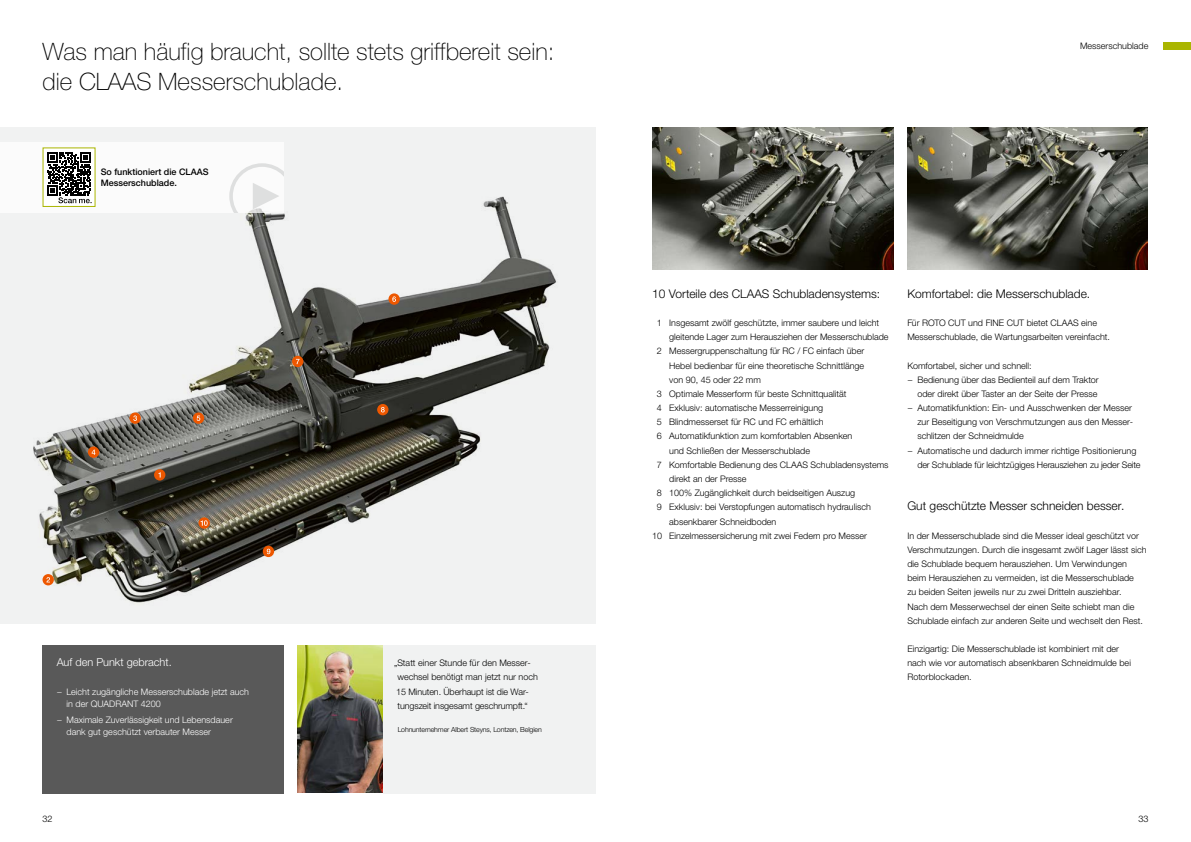
<style>
.page{position:relative;width:1191px;height:842px;background:#fff}
.page>*{position:absolute;margin:0;border:0;box-sizing:border-box;transform-origin:0 0}
.t1{font:100 24px "CLAAS Helvetica Neue";color:#000}
.t2{font:300 12px "CLAAS Helvetica Neue";color:#000}
.t3{font:300 11px "CLAAS Helvetica Neue";color:#fff}
.t4{font:300 9px/14.2px "CLAAS Helvetica Neue";color:#000}
.t5{font:300 9px/12.4px "CLAAS Helvetica Neue";color:#fff}
.t6{font:500 9px/11px "CLAAS Helvetica Neue";color:#000}
.t7{font:300 7px "CLAAS Helvetica Neue";letter-spacing:-.015em;color:#000}
</style>
<div class="page">
<div style="left:1162px;top:43px;width:29px;height:7px;background:#aab500"></div>
<div style="left:0;top:128px;width:595px;height:496px;background:#f1f2f2"></div>
<img style="left:33px;top:196px;width:524px;height:407px">
<img style="left:907px;top:128px;width:240px;height:141px">
<img style="left:652px;top:128px;width:241px;height:141px">
<div style="left:43px;top:574px;width:11px;height:11px;background:#ed5700;border-radius:50%"></div>
<svg style="left:46px;top:577px;width:4px;height:5px"></svg>
<svg style="left:129px;top:412px;width:12px;height:12px"></svg>
<svg style="left:133px;top:415px;width:4px;height:6px"></svg>
<svg style="left:88px;top:446px;width:11px;height:12px"></svg>
<svg style="left:92px;top:450px;width:3px;height:5px"></svg>
<div style="left:0;top:142px;width:283px;height:71px;background:#fff"></div>
<div style="left:43px;top:148px;width:52px;height:58px;background:linear-gradient(to right,#fff,#fff)"></div>
<div style="left:43px;top:148px;width:52px;height:54px;background:#fff"></div>
<svg style="left:48px;top:153px;width:44px;height:50px"></svg>
<svg style="left:193px;top:412px;width:11px;height:12px"></svg>
<svg style="left:197px;top:416px;width:3px;height:5px"></svg>
<svg style="left:388px;top:293px;width:12px;height:12px"></svg>
<svg style="left:392px;top:296px;width:4px;height:6px"></svg>
<svg style="left:292px;top:356px;width:11px;height:11px"></svg>
<div style="left:377px;top:404px;width:11px;height:11px;background:#ed5700;border-radius:50%"></div>
<svg style="left:381px;top:407px;width:4px;height:5px"></svg>
<div style="left:263px;top:546px;width:11px;height:11px;background:#ed5700;border-radius:50%"></div>
<svg style="left:267px;top:549px;width:3px;height:5px"></svg>
<svg style="left:198px;top:517px;width:12px;height:12px"></svg>
<svg style="left:200px;top:520px;width:8px;height:6px"></svg>
<svg style="left:154px;top:469px;width:11px;height:11px"></svg>
<div style="left:383px;top:645px;width:212px;height:149px;background:#f1f2f2"></div>
<svg style="left:229px;top:163px;width:54px;height:50px"></svg>
<img style="left:298px;top:645px;width:85px;height:148px">
<div style="left:43px;top:645px;width:240px;height:149px;background:#595959"></div>
<h1 class="t1" style="left:43px;top:36px;width:513px">Was man häufig braucht, sollte stets griffbereit sein:</h1>
<p class="t4" style="left:1080px;top:39px;width:70px">Messerschublade</p>
<h1 class="t1" style="left:43px;top:66px;width:302px">die CLAAS Messerschublade.</h1>
<p class="t6" style="left:101px;top:166px;width:109px">So funktioniert die CLAAS<br>Messerschublade.</p>
<p class="t3" style="left:57px;top:655px;width:117px">Auf den Punkt gebracht.</p>
<p class="t5" style="left:67px;top:685px;width:184px;text-indent:-10px">− Leicht zugängliche Messerschublade jetzt auch in der QUADRANT 4200</p>
<p class="t5" style="left:67px;top:714px;width:168px;text-indent:-10px">− Maximale Zuverlässigkeit und Lebensdauer dank gut geschützt verbauter Messer</p>
<p class="t4" style="left:394px;top:656px;width:145px">„Statt einer Stunde für den Messer&shy;wechsel benötigt man jetzt nur noch 15 Minuten. Überhaupt ist die War&shy;tungszeit insgesamt geschrumpft.“</p>
<p class="t7" style="left:398px;top:725px;width:146px">Lohnunternehmer Albert Steyns, Lontzen, Belgien</p>
<h2 class="t2" style="left:652px;top:286px;width:229px">10 Vorteile des CLAAS Schubladensystems:</h2>
<p class="t4" style="left:656px;top:316px;width:224px">1 Insgesamt zwölf geschützte, immer saubere und leicht</p>
<p class="t4" style="left:669px;top:330px;width:221px">gleitende Lager zum Herausziehen der Messerschublade</p>
<p class="t4" style="left:656px;top:344px;width:209px">2 Messergruppenschaltung für RC / FC einfach über</p>
<p class="t4" style="left:669px;top:358px;width:196px">Hebel bedienbar für eine theoretische Schnittlänge</p>
<p class="t4" style="left:669px;top:373px;width:93px">von 90, 45 oder 22 mm</p>
<p class="t4" style="left:656px;top:387px;width:191px">3 Optimale Messerform für beste Schnittqualität</p>
<p class="t4" style="left:656px;top:401px;width:168px">4 Exklusiv: automatische Messerreinigung</p>
<p class="t4" style="left:656px;top:415px;width:168px">5 Blindmesserset für RC und FC erhältlich</p>
<p class="t4" style="left:656px;top:429px;width:197px">6 Automatikfunktion zum komfortablen Absenken</p>
<p class="t4" style="left:669px;top:443px;width:142px">und Schließen der Messerschublade</p>
<p class="t4" style="left:656px;top:458px;width:233px">7 Komfortable Bedienung des CLAAS Schubladensystems</p>
<p class="t4" style="left:669px;top:472px;width:79px">direkt an der Presse</p>
<p class="t4" style="left:656px;top:486px;width:200px">8 100% Zugänglichkeit durch beidseitigen Auszug</p>
<p class="t4" style="left:656px;top:500px;width:216px">9 Exklusiv: bei Verstopfungen automatisch hydraulisch</p>
<p class="t4" style="left:669px;top:514px;width:109px">absenkbarer Schneidboden</p>
<p class="t4" style="left:652px;top:528px;width:216px">10 Einzelmessersicherung mit zwei Federn pro Messer</p>
<h2 class="t2" style="left:907px;top:286px;width:184px">Komfortabel: die Messerschublade.</h2>
<p class="t4" style="left:907px;top:316px;width:204px">Für ROTO CUT und FINE CUT bietet CLAAS eine<br>Messerschublade, die Wartungsarbeiten vereinfacht.</p>
<p class="t4" style="left:907px;top:358px;width:126px">Komfortabel, sicher und schnell:</p>
<p class="t4" style="left:907px;top:373px;width:193px">− Bedienung über das Bedienteil auf dem Traktor</p>
<p class="t4" style="left:917px;top:387px;width:182px">oder direkt über Taster an der Seite der Presse</p>
<p class="t4" style="left:907px;top:401px;width:226px">− Automatikfunktion: Ein- und Ausschwenken der Messer</p>
<p class="t4" style="left:917px;top:415px;width:217px">zur Beseitigung von Verschmutzungen aus den Messer-</p>
<p class="t4" style="left:917px;top:429px;width:108px">schlitzen der Schneidmulde</p>
<p class="t4" style="left:907px;top:443px;width:230px">− Automatische und dadurch immer richtige Positionierung</p>
<p class="t4" style="left:917px;top:458px;width:225px">der Schublade für leichtzügiges Herausziehen zu jeder Seite</p>
<h2 class="t2" style="left:907px;top:498px;width:218px">Gut geschützte Messer schneiden besser.</h2>
<p class="t4" style="left:907px;top:528px;width:241px">In der Messerschublade sind die Messer ideal geschützt vor Verschmutzungen. Durch die insgesamt zwölf Lager lässt sich die Schublade bequem herausziehen. Um Verwindungen beim Herausziehen zu vermeiden, ist die Messerschublade<br>zu beiden Seiten jeweils nur zu zwei Dritteln ausziehbar.<br>Nach dem Messerwechsel der einen Seite schiebt man die Schublade einfach zur anderen Seite und wechselt den Rest.</p>
<p class="t4" style="left:907px;top:642px;width:225px">Einzigartig: Die Messerschublade ist kombiniert mit der nach wie vor automatisch absenkbaren Schneidmulde bei<br>Rotorblockaden.</p>
<p class="t4" style="left:43px;top:812px;width:11px">32</p>
<p class="t4" style="left:1138px;top:812px;width:12px">33</p>
</div>
